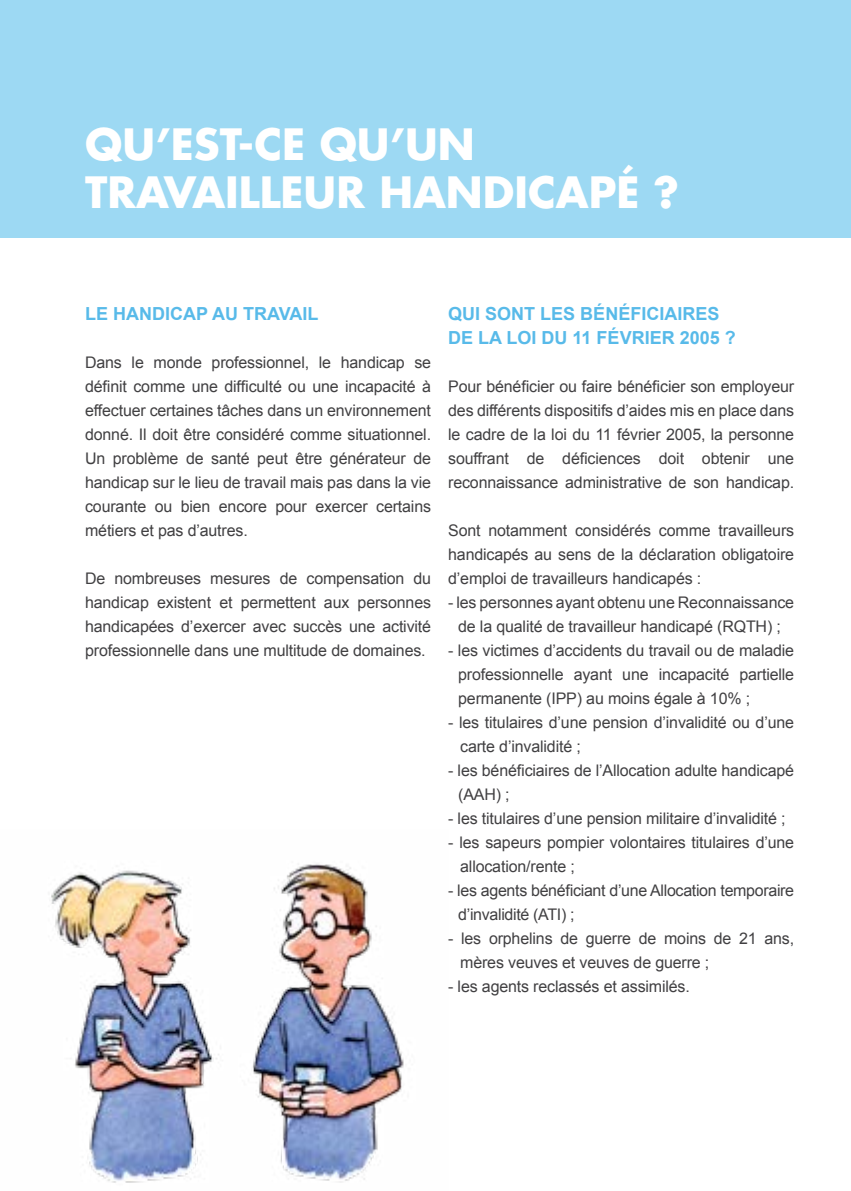
<style>
.page{position:relative;width:851px;height:1191px;background:#fff}
.page>*{position:absolute;margin:0;border:0;box-sizing:border-box;transform-origin:0 0}
.t1{font:700 42px/48px "Futura";color:#fff}
.t2{font:700 18px/24px "Arial";color:#58bae9}
.t3{font:16px/24px "Arial";letter-spacing:-.01em;color:#414042;text-align:justify}
</style>
<div class="page">
<div style="left:0;top:0;width:850px;height:238px;background:#9dd9f3"></div>
<img style="left:51px;top:864px;width:353px;height:319px">
<h1 class="t1" style="left:85px;top:120px;width:595px">QU’EST-CE QU’UN<br>TRAVAILLEUR HANDICAPÉ ?</h1>
<p class="t2" style="left:85px;top:302px;width:235px">LE HANDICAP AU TRAVAIL</p>
<p class="t3" style="left:85px;top:351px;width:347px">Dans le monde professionnel, le handicap se définit comme une difficulté ou une incapacité à effectuer certaines tâches dans un environnement donné. Il doit être considéré comme situationnel.<br>Un problème de santé peut être générateur de handicap sur le lieu de travail mais pas dans la vie courante ou bien encore pour exercer certains métiers et pas d’autres.</p>
<p class="t3" style="left:85px;top:567px;width:347px">De nombreuses mesures de compensation du handicap existent et permettent aux personnes handicapées d’exercer avec succès une activité professionnelle dans une multitude de domaines.</p>
<p class="t2" style="left:448px;top:302px;width:289px">QUI SONT LES BÉNÉFICIAIRES<br>DE LA LOI DU 11 FÉVRIER 2005 ?</p>
<p class="t3" style="left:448px;top:375px;width:347px">Pour bénéficier ou faire bénéficier son employeur des différents dispositifs d’aides mis en place dans le cadre de la loi du 11 février 2005, la personne souffrant de déficiences doit obtenir une reconnaissance administrative de son handicap.</p>
<p class="t3" style="left:448px;top:519px;width:347px">Sont notamment considérés comme travailleurs handicapés au sens de la déclaration obligatoire d’emploi de travailleurs handicapés :</p>
<p class="t3" style="left:448px;top:591px;width:347px;text-align:center">- les personnes ayant obtenu une Reconnaissance de la qualité de travailleur handicapé (RQTH) ;</p>
<p class="t3" style="left:458px;top:639px;width:337px;text-indent:-10px">- les victimes d’accidents du travail ou de maladie professionnelle ayant une incapacité partielle permanente (IPP) au moins égale à 10% ;</p>
<p class="t3" style="left:460px;top:711px;width:335px;text-indent:-12px">- les titulaires d’une pension d’invalidité ou d’une carte d’invalidité ;</p>
<p class="t3" style="left:458px;top:759px;width:337px;text-indent:-10px">- les bénéficiaires de l’Allocation adulte handicapé (AAH) ;</p>
<p class="t3" style="left:448px;top:807px;width:339px">- les titulaires d’une pension militaire d’invalidité ;</p>
<p class="t3" style="left:460px;top:831px;width:335px;text-indent:-12px">- les sapeurs pompier volontaires titulaires d’une allocation/rente ;</p>
<p class="t3" style="left:458px;top:879px;width:337px;text-indent:-10px">- les agents bénéficiant d’une Allocation temporaire d’invalidité (ATI) ;</p>
<p class="t3" style="left:460px;top:927px;width:335px;text-indent:-12px">- les orphelins de guerre de moins de 21 ans, mères veuves et veuves de guerre ;</p>
<p class="t3" style="left:448px;top:975px;width:243px">- les agents reclassés et assimilés.</p>
</div>
